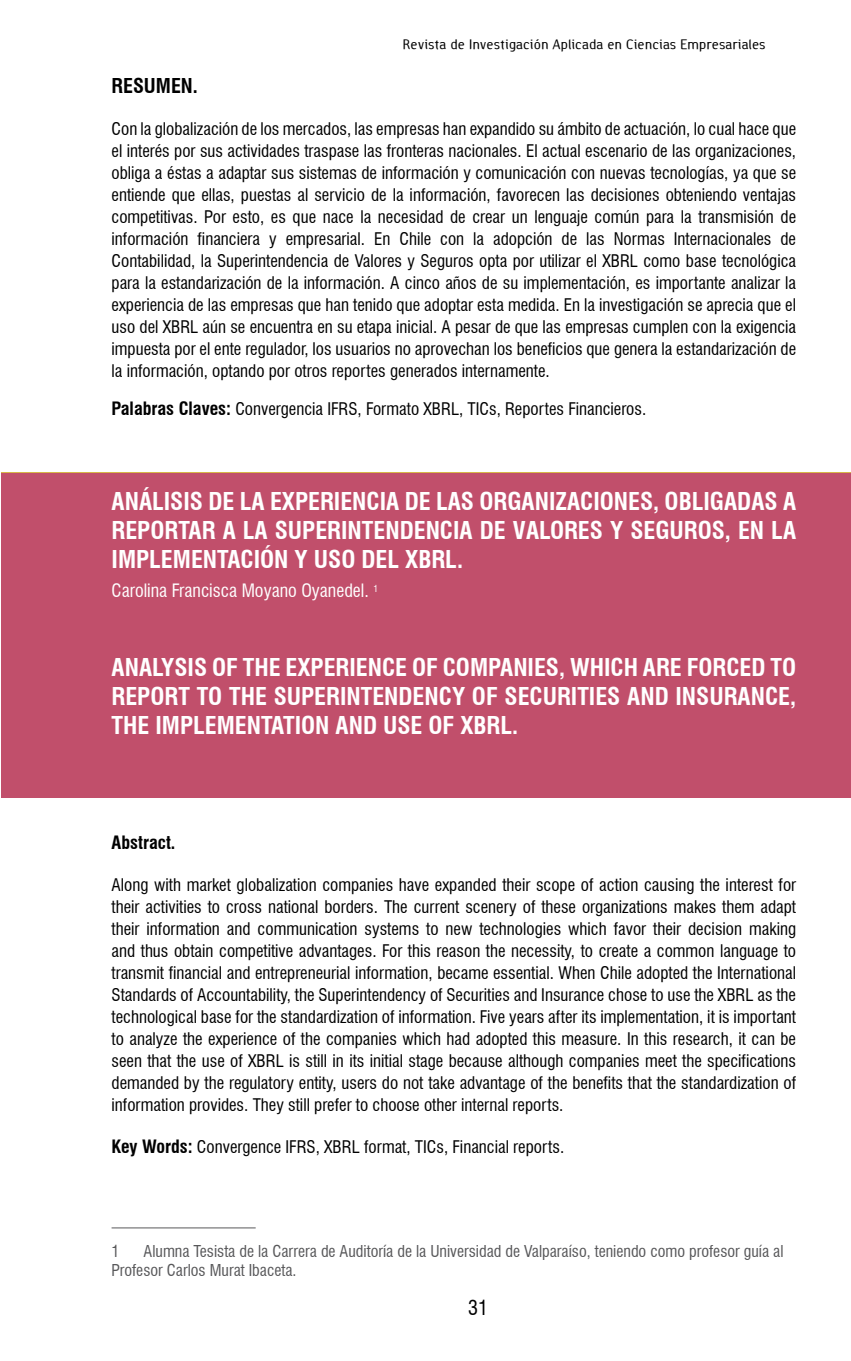
<style>
.page{position:relative;width:851px;height:1361px;background:#fff}
.page>*{position:absolute;margin:0;border:0;box-sizing:border-box;transform-origin:0 0}
.t1{font:700 condensed 24px/28.8px "Swiss 721 BT";color:#fff;text-align:justify}
.t2{font:700 condensed 20px "Swiss 721 BT";color:#000}
.t3{font:condensed 20px "Swiss 721 BT";color:#000}
.t4{font:condensed 18px "Swiss 721 BT";color:#fff}
.t5{font:700 condensed 18px "Swiss 721 BT";color:#000}
.t6{font:condensed 17px/22px "Swiss 721 BT";color:#000;text-align:justify}
.t7{font:condensed 16px/19.2px "Swiss 721 BT";color:#58585a}
.t8{font:14px "Indo Sans";color:#000}
.s1{font-weight:700;font-size:18px}
</style>
<div class="page">
<div style="left:1px;top:473px;width:849px;height:325px;background:#c14f6b"></div>
<hr style="left:111px;top:1227px;width:144px;height:1px;background:#58585a">
<p class="t8" style="left:403px;top:38px;width:364px">Revista de Investigación Aplicada en Ciencias Empresariales</p>
<p class="t2" style="left:111px;top:73px;width:88px">RESUMEN.</p>
<p class="t6" style="left:111px;top:117px;width:686px">Con la globalización de los mercados, las empresas han expandido su ámbito de actuación, lo cual hace que el interés por sus actividades traspase las fronteras nacionales. El actual escenario de las organizaciones, obliga a éstas a adaptar sus sistemas de información y comunicación con nuevas tecnologías, ya que se entiende que ellas, puestas al servicio de la información, favorecen las decisiones obteniendo ventajas competitivas. Por esto, es que nace la necesidad de crear un lenguaje común para la transmisión de información financiera y empresarial. En Chile con la adopción de las Normas Internacionales de Contabilidad, la Superintendencia de Valores y Seguros opta por utilizar el XBRL como base tecnológica para la estandarización de la información. A cinco años de su implementación, es importante analizar la experiencia de las empresas que han tenido que adoptar esta medida. En la investigación se aprecia que el uso del XBRL aún se encuentra en su etapa inicial. A pesar de que las empresas cumplen con la exigencia impuesta por el ente regulador, los usuarios no aprovechan los beneficios que genera la estandarización de la información, optando por otros reportes generados internamente.</p>
<p class="t6" style="left:111px;top:397px;width:536px"><span class="s1">Palabras Claves:</span> Convergencia IFRS, Formato XBRL, TICs, Reportes Financieros.</p>
<h1 class="t1" style="left:111px;top:487px;width:686px">ANÁLISIS DE LA EXPERIENCIA DE LAS ORGANIZACIONES, OBLIGADAS A REPORTAR A LA SUPERINTENDENCIA DE VALORES Y SEGUROS, EN LA IMPLEMENTACIÓN Y USO DEL XBRL.</h1>
<p class="t4" style="left:111px;top:579px;width:268px">Carolina Francisca Moyano Oyanedel. <sup>1</sup></p>
<h1 class="t1" style="left:111px;top:653px;width:686px">ANALYSIS OF THE EXPERIENCE OF COMPANIES, WHICH ARE FORCED TO REPORT TO THE SUPERINTENDENCY OF SECURITIES AND INSURANCE, THE IMPLEMENTATION AND USE OF XBRL.</h1>
<p class="t5" style="left:111px;top:831px;width:65px">Abstract.</p>
<p class="t6" style="left:111px;top:873px;width:686px">Along with market globalization companies have expanded their scope of action causing the interest for their activities to cross national borders. The current scenery of these organizations makes them adapt their information and communication systems to new technologies which favor their decision making and thus obtain competitive advantages. For this reason the necessity, to create a common language to transmit financial and entrepreneurial information, became essential. When Chile adopted the International Standards of Accountability, the Superintendency of Securities and Insurance chose to use the XBRL as the technological base for the standardization of information. Five years after its implementation, it is important to analyze the experience of the companies which had adopted this measure. In this research, it can be seen that the use of XBRL is still in its initial stage because although companies meet the specifications demanded by the regulatory entity, users do not take advantage of the benefits that the standardization of information provides. They still prefer to choose other internal reports.</p>
<p class="t6" style="left:111px;top:1135px;width:454px"><span class="s1">Key Words:</span> Convergence IFRS, XBRL format, TICs, Financial reports.</p>
<p class="t7" style="left:111px;top:1241px;width:673px;text-indent:32px">Alumna Tesista de la Carrera de Auditoría de la Universidad de Valparaíso, teniendo como profesor guía al<br>Profesor Carlos Murat Ibaceta.</p>
<p class="t7" style="left:111px;top:1241px;width:9px">1</p>
<p class="t3" style="left:468px;top:1296px;width:21px">31</p>
</div>
